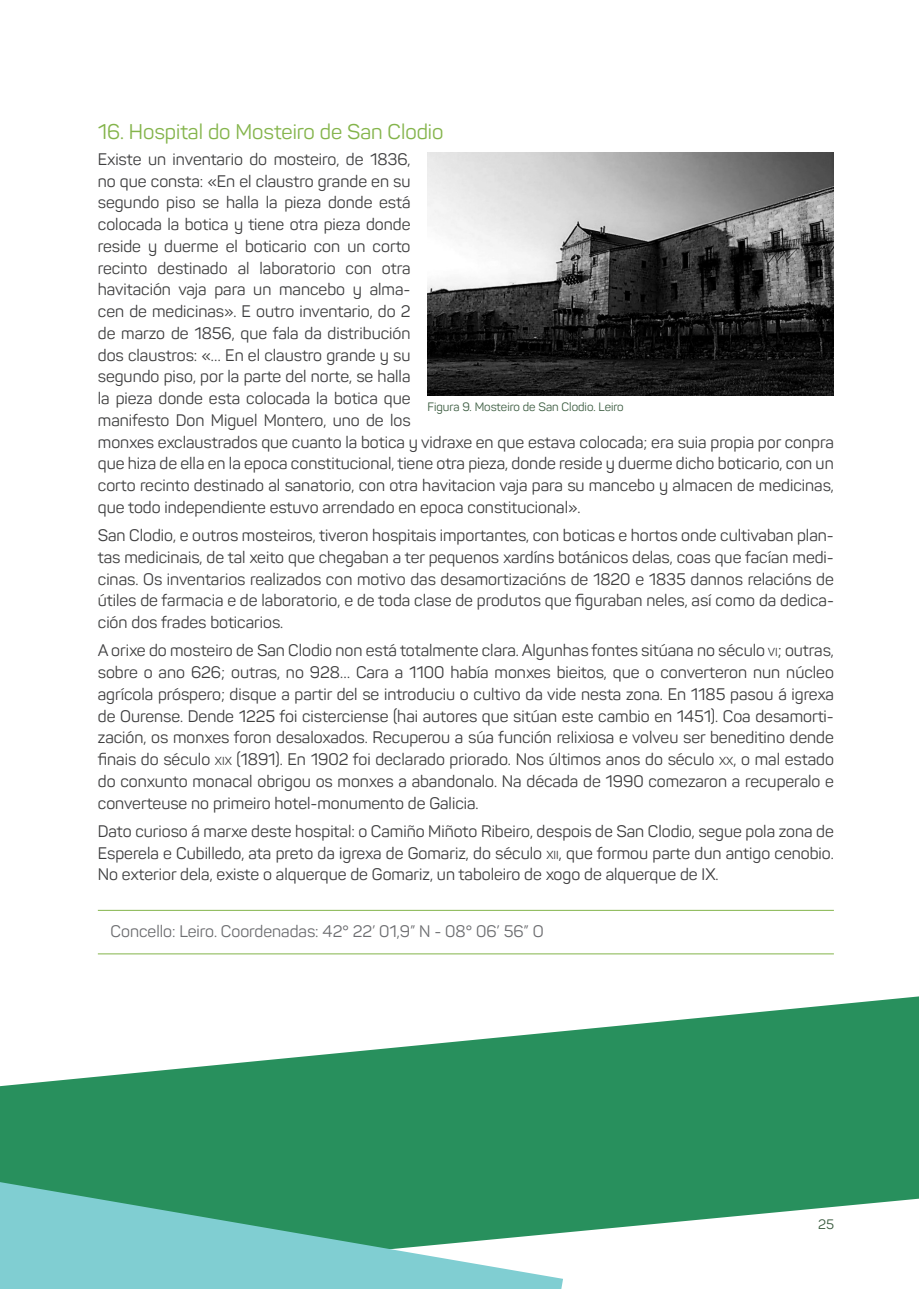
<style>
.page{position:relative;width:919px;height:1289px;background:#fff}
.page>*{position:absolute;margin:0;border:0;box-sizing:border-box;transform-origin:0 0}
.t1{font:21px "Panton";color:#84b44b}
.t2{font:16.5px/21.8px "Panton";color:#3e3e3f;text-align:justify}
.t3{font:16.5px "Panton";color:#6c6d70}
.t4{font:13.5px "Panton";color:#3b5c40}
.t5{font:12px "Panton";color:#3b5c40}
.s1{font-size:11.55px}
.s2{font-style:inherit}
</style>
<div class="page">
<svg style="left:0;top:996px;width:918px;height:237px;fill:#28905d"></svg>
<svg style="left:0;top:1182px;width:563px;height:106px;background:#66b9a7"></svg>
<hr style="left:98px;top:953px;width:735px;height:1px;background:#84b44b">
<hr style="left:98px;top:910px;width:735px;height:1px;background:#84b44b">
<img style="left:427px;top:152px;width:406px;height:244px">
<p class="t1" style="left:98px;top:119px;width:347px">16. Hospital do Mosteiro de San Clodio</p>
<p class="t2" style="left:98px;top:148px;width:737px;text-align:left">Existe un inventario do mosteiro, de 1836,<br>no que consta: «En el claustro grande en su<br>segundo piso se halla la pieza donde está<br>colocada la botica y tiene otra pieza donde<br>reside y duerme el boticario con un corto<br>recinto destinado al laboratorio con otra<br>havitación vaja para un mancebo y alma-<br>cen de medicinas». E outro inventario, do 2<br>de marzo de 1856, que fala da distribución<br>dos claustros: «… En el claustro grande y su<br>segundo piso, por la parte del norte, se halla<br>la pieza donde esta colocada la botica que<br>manifesto Don Miguel Montero, uno de los<br>monxes exclaustrados que cuanto la botica y vidraxe en que estava colocada; era suia propia por conpra que hiza de ella en la epoca constitucional, tiene otra pieza, donde reside y duerme dicho boticario, con un corto recinto destinado al sanatorio, con otra havitacion vaja para su mancebo y almacen de medicinas, que todo independiente estuvo arrendado en epoca constitucional».</p>
<p class="t2" style="left:98px;top:524px;width:737px">San Clodio, e outros mosteiros, tiveron hospitais importantes, con boticas e hortos onde cultivaban plan&shy;tas medicinais, de tal xeito que chegaban a ter pequenos xardíns botánicos delas, coas que facían medi&shy;cinas. Os inventarios realizados con motivo das desamortizacións de 1820 e 1835 dannos relacións de útiles de farmacia e de laboratorio, e de toda clase de produtos que figuraban neles, así como da dedica&shy;ción dos frades boticarios.</p>
<p class="t2" style="left:98px;top:639px;width:737px">A orixe do mosteiro de San Clodio non está totalmente clara. Algunhas fontes sitúana no século <span class="s1">VI</span>; outras, sobre o ano 626; outras, no 928… Cara a 1100 había monxes bieitos, que o converteron nun núcleo agrícola próspero; disque a partir del se introduciu o cultivo da vide nesta zona. En 1185 pasou á igrexa de Ourense. Dende 1225 foi cisterciense (hai autores que sitúan este cambio en 1451). Coa desamorti&shy;zación, os monxes foron desaloxados. Recuperou a súa función relixiosa e volveu ser beneditino dende finais do século <span class="s1">XIX</span> (1891). En 1902 foi declarado priorado. Nos últimos anos do século <span class="s1">XX</span><span class="s2">,</span> o mal estado do conxunto monacal obrigou os monxes a abandonalo. Na década de 1990 comezaron a recuperalo e converteuse no primeiro hotel-monumento de Galicia.</p>
<p class="t2" style="left:98px;top:820px;width:737px">Dato curioso á marxe deste hospital: o Camiño Miñoto Ribeiro, despois de San Clodio, segue pola zona de Esperela e Cubilledo, ata preto da igrexa de Gomariz, do século <span class="s1">XII</span>, que formou parte dun antigo cenobio.<br>No exterior dela, existe o alquerque de Gomariz, un taboleiro de xogo de alquerque de IX.</p>
<p class="t3" style="left:111px;top:920px;width:434px">Concello: Leiro. Coordenadas: 42° 22’ 01,9” N - 08° 06’ 56” O</p>
<p class="t5" style="left:427px;top:399px;width:198px">Figura 9. Mosteiro de San Clodio. Leiro</p>
<p class="t4" style="left:818px;top:1216px;width:17px">25</p>
</div>
